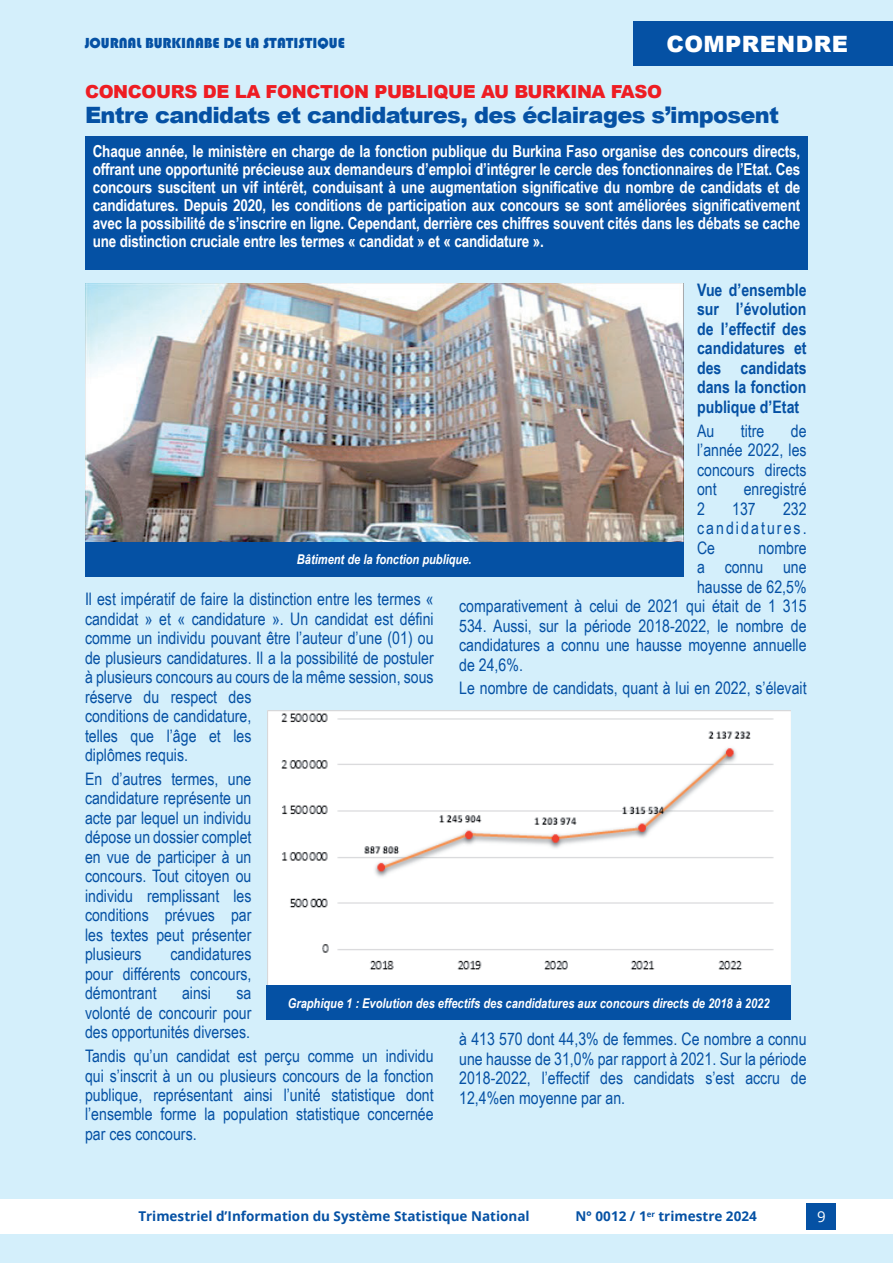
<style>
.page{position:relative;width:893px;height:1263px;background:#d4effb}
.page>*{position:absolute;margin:0;border:0;box-sizing:border-box;transform-origin:0 0}
.t1{font:900 22.5px "Arial";letter-spacing:-.03em;color:#0551a4}
.t2{font:900 22.5px "Arial";letter-spacing:.02em;color:#fff}
.t3{font:900 18px "Arial";letter-spacing:-.02em;color:#ee1d23}
.t4{font:17.25px/19.5px "Arial Narrow";color:#0551a4;text-align:justify}
.t5{font:700 17.25px/19.5px "Arial Narrow";color:#0551a4;text-align:justify}
.t6{font:700 16.5px/18px "Arial Narrow";letter-spacing:-.01em;color:#fff;text-align:justify}
.t7{font:15px "Bauhaus 93";color:#0551a4}
.t8{font:15px "Open Sans";color:#fff}
.t9{font:700 13.5px "Open Sans";color:#0551a4}
.t10{font:italic 700 13.5px "Arial Narrow";color:#fff}
</style>
<div class="page">
<div style="left:0;top:1199px;width:893px;height:34px;background:#fff"></div>
<div style="left:806px;top:1203px;width:30px;height:26px;background:#0551a4"></div>
<div style="left:634px;top:21px;width:259px;height:45px;background:#0551a4"></div>
<div style="left:85px;top:136px;width:723px;height:133px;background:#0551a4"></div>
<img style="left:267px;top:711px;width:524px;height:275px">
<img style="left:85px;top:283px;width:599px;height:259px">
<div style="left:85px;top:542px;width:599px;height:34px;background:#0551a4"></div>
<div style="left:266px;top:986px;width:525px;height:34px;background:#0551a4"></div>
<p class="t7" style="left:85px;top:34px;width:261px">JOURNAL BURKINABE DE LA STATISTIQUE</p>
<h1 class="t2" style="left:666px;top:27px;width:183px">COMPRENDRE</h1>
<p class="t3" style="left:85px;top:78px;width:579px">CONCOURS DE LA FONCTION PUBLIQUE AU BURKINA FASO</p>
<h1 class="t1" style="left:85px;top:99px;width:696px">Entre candidats et candidatures, des éclairages s’imposent</h1>
<p class="t6" style="left:93px;top:141px;width:709px">Chaque année, le ministère en charge de la fonction publique du Burkina Faso organise des concours directs, offrant une opportunité précieuse aux demandeurs d’emploi d’intégrer le cercle des fonctionnaires de l’Etat. Ces concours suscitent un vif intérêt, conduisant à une augmentation significative du nombre de candidats et de candidatures. Depuis 2020, les conditions de participation aux concours se sont améliorées significativement avec la possibilité de s’inscrire en ligne. Cependant, derrière ces chiffres souvent cités dans les débats se cache une distinction cruciale entre les termes « candidat » et « candidature ».</p>
<p class="t5" style="left:697px;top:279px;width:111px">Vue d’ensemble sur l’évolution de l’effectif des candidatures et des candidats dans la fonction publique d’Etat</p>
<p class="t4" style="left:697px;top:420px;width:19px">Au</p>
<p class="t4" style="left:741px;top:420px;width:25px">titre</p>
<p class="t4" style="left:697px;top:420px;width:111px;text-indent:94px">de l’année 2022, les concours directs ont</p>
<p class="t4" style="left:744px;top:479px;width:64px">enregistré</p>
<p class="t4" style="left:697px;top:498px;width:9px">2</p>
<p class="t4" style="left:732px;top:498px;width:25px">137</p>
<p class="t4" style="left:697px;top:498px;width:111px;text-indent:86px">232 candidatures.<br>Ce</p>
<p class="t4" style="left:759px;top:537px;width:49px">nombre</p>
<p class="t4" style="left:697px;top:557px;width:111px">a connu une</p>
<p class="t4" style="left:697px;top:576px;width:111px">hausse de 62,5%</p>
<p class="t4" style="left:459px;top:596px;width:349px">comparativement à celui de 2021 qui était de 1 315</p>
<p class="t4" style="left:459px;top:615px;width:349px">534. Aussi, sur la période 2018-2022, le nombre de</p>
<p class="t4" style="left:459px;top:634px;width:349px">candidatures a connu une hausse moyenne annuelle</p>
<p class="t4" style="left:459px;top:654px;width:65px">de 24,6%.</p>
<p class="t4" style="left:459px;top:678px;width:349px">Le nombre de candidats, quant à lui en 2022, s’élevait</p>
<p class="t10" style="left:297px;top:549px;width:176px">Bâtiment de la fonction publique.</p>
<p class="t4" style="left:85px;top:589px;width:350px;text-align:left">Il est impératif de faire la distinction entre les termes « candidat » et « candidature ». Un candidat est défini comme un individu pouvant être l’auteur d’une (01) ou de plusieurs candidatures. Il a la possibilité de postuler à plusieurs concours au cours de la même session, sous réserve du respect des<br>conditions de candidature,<br>telles que l’âge et les<br>diplômes requis.</p>
<p class="t4" style="left:85px;top:768px;width:168px">En d’autres termes, une candidature représente un acte par lequel un individu dépose un dossier complet en vue de participer à un concours. Tout citoyen ou individu remplissant les conditions prévues par les textes peut présenter plusieurs</p>
<p class="t4" style="left:85px;top:944px;width:168px;text-indent:85px">candidatures pour différents concours, démontrant</p>
<p class="t4" style="left:182px;top:983px;width:31px">ainsi</p>
<p class="t4" style="left:85px;top:983px;width:168px;text-indent:151px">sa volonté de concourir pour des opportunités diverses.</p>
<p class="t4" style="left:85px;top:1045px;width:350px">Tandis qu’un candidat est perçu comme un individu qui s’inscrit à un ou plusieurs concours de la fonction publique, représentant ainsi l’unité statistique dont l’ensemble forme la population statistique concernée par ces concours.</p>
<p class="t10" style="left:288px;top:993px;width:483px">Graphique 1 : Evolution des effectifs des candidatures aux concours directs de 2018 à 2022</p>
<p class="t4" style="left:459px;top:1029px;width:349px">à 413 570 dont 44,3% de femmes. Ce nombre a connu une hausse de 31,0% par rapport à 2021. Sur la période 2018-2022, l’effectif des candidats s’est accru de 12,4%en moyenne par an.</p>
<p class="t9" style="left:138px;top:1207px;width:393px">Trimestriel d’Information du Système Statistique National</p>
<p class="t9" style="left:575px;top:1207px;width:183px">N° 0012 / 1<sup>er</sup> trimestre 2024</p>
<p class="t9" style="left:141px;top:1207px;width:393px">Trimestriel d’Information du Système Statistique National</p>
<p class="t9" style="left:578px;top:1207px;width:175px">N° 000 / 1<sup>er</sup> trimestre 2021</p>
<p class="t8" style="left:817px;top:1206px;width:10px">9</p>
</div>
